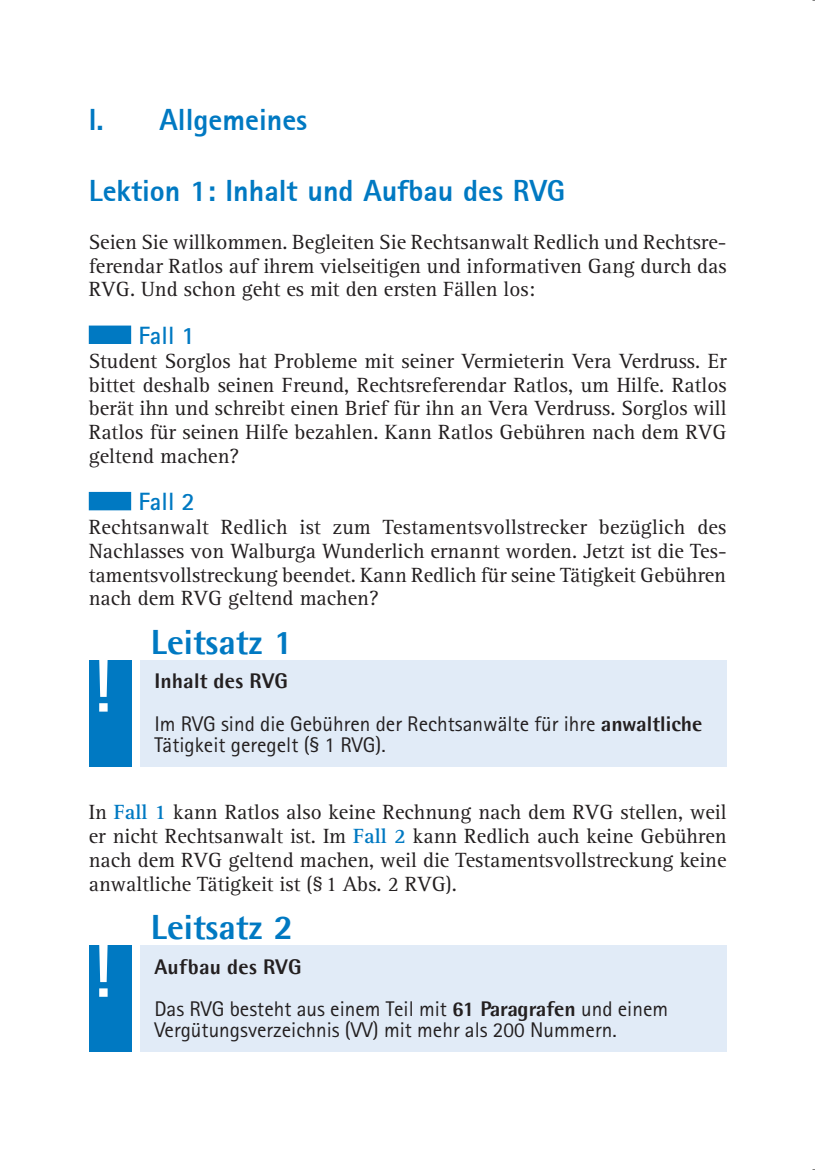
<style>
.page{position:relative;width:815px;height:1170px;background:#fff}
.page>*{position:absolute;margin:0;border:0;box-sizing:border-box;transform-origin:0 0}
.t1{font:75px "Frutiger LT Std";color:#fff}
.t2{font:700 35px "Agfa Rotis Semisans Ex";color:#0079c2}
.t3{font:800 30px "Agfa Rotis Sans Serif";color:#0079c2}
.t4{font:700 25px "Rotis Sans Serif Pro";color:#0079c2}
.t5{font:21.25px/23.8px "Rotis Serif Pro";color:#231f20;text-align:justify}
.t6{font:21.25px/21.2px "Rotis Sans Serif Pro";color:#231f20}
.t7{font:700 21.25px "Agfa Rotis Semisans Ex";letter-spacing:.01em;color:#231f20}
.s1{font-family:"Agfa Rotis Semisans Ex";font-weight:700}
.s2{font-weight:700;color:#0079c2}
</style>
<div class="page">
<div style="left:89px;top:325px;width:42px;height:19px;background:#0079c2"></div>
<div style="left:89px;top:492px;width:42px;height:18px;background:#0079c2"></div>
<div style="left:140px;top:659px;width:587px;height:107px;background:#e1ebf7"></div>
<div style="left:89px;top:659px;width:42px;height:107px;background:#0079c2"></div>
<div style="left:140px;top:944px;width:587px;height:107px;background:#e1ebf7"></div>
<div style="left:89px;top:944px;width:42px;height:107px;background:#0079c2"></div>
<h3 class="t3" style="left:89px;top:101px;width:220px">I. Allgemeines</h3>
<h3 class="t3" style="left:89px;top:172px;width:478px">Lektion 1: Inhalt und Aufbau des RVG</h3>
<p class="t5" style="left:89px;top:230px;width:639px">Seien Sie willkommen. Begleiten Sie Rechtsanwalt Redlich und Rechtsre&shy;ferendar Ratlos auf ihrem vielseitigen und informativen Gang durch das RVG. Und schon geht es mit den ersten Fällen los:</p>
<p class="t4" style="left:138px;top:320px;width:58px">Fall 1</p>
<p class="t5" style="left:89px;top:349px;width:639px">Student Sorglos hat Probleme mit seiner Vermieterin Vera Verdruss. Er bittet deshalb seinen Freund, Rechtsreferendar Ratlos, um Hilfe. Ratlos berät ihn und schreibt einen Brief für ihn an Vera Verdruss. Sorglos will Ratlos für seinen Hilfe bezahlen. Kann Ratlos Gebühren nach dem RVG geltend machen?</p>
<p class="t4" style="left:138px;top:486px;width:58px">Fall 2</p>
<p class="t5" style="left:89px;top:515px;width:639px">Rechtsanwalt Redlich ist zum Testamentsvollstrecker bezüglich des Nachlasses von Walburga Wunderlich ernannt worden. Jetzt ist die Tes&shy;tamentsvollstreckung beendet. Kann Redlich für seine Tätigkeit Gebühren nach dem RVG geltend machen?</p>
<h1 class="t1" style="left:89px;top:641px;width:31px">!</h1>
<h2 class="t2" style="left:151px;top:620px;width:144px">Leitsatz 1</h2>
<p class="t7" style="left:154px;top:668px;width:135px">Inhalt des RVG</p>
<p class="t6" style="left:154px;top:713px;width:550px">Im RVG sind die Gebühren der Rechtsanwälte für ihre <span class="s1">anwaltliche<br></span>Tätigkeit geregelt (§ 1 RVG).</p>
<p class="t5" style="left:89px;top:800px;width:639px">In <span class="s2">Fall 1</span> kann Ratlos also keine Rechnung nach dem RVG stellen, weil er nicht Rechtsanwalt ist. Im <span class="s2">Fall 2</span> kann Redlich auch keine Gebühren nach dem RVG geltend machen, weil die Testamentsvollstreckung keine anwaltliche Tätigkeit ist (§1 Abs. 2 RVG).</p>
<h1 class="t1" style="left:89px;top:926px;width:31px">!</h1>
<h2 class="t2" style="left:151px;top:905px;width:144px">Leitsatz 2</h2>
<p class="t7" style="left:154px;top:953px;width:149px">Aufbau des RVG</p>
<p class="t6" style="left:154px;top:998px;width:515px">Das RVG besteht aus einem Teil mit <span class="s1">61 Paragrafen</span> und einem<br>Vergütungsverzeichnis (VV) mit mehr als 200 Nummern.</p>
</div>
